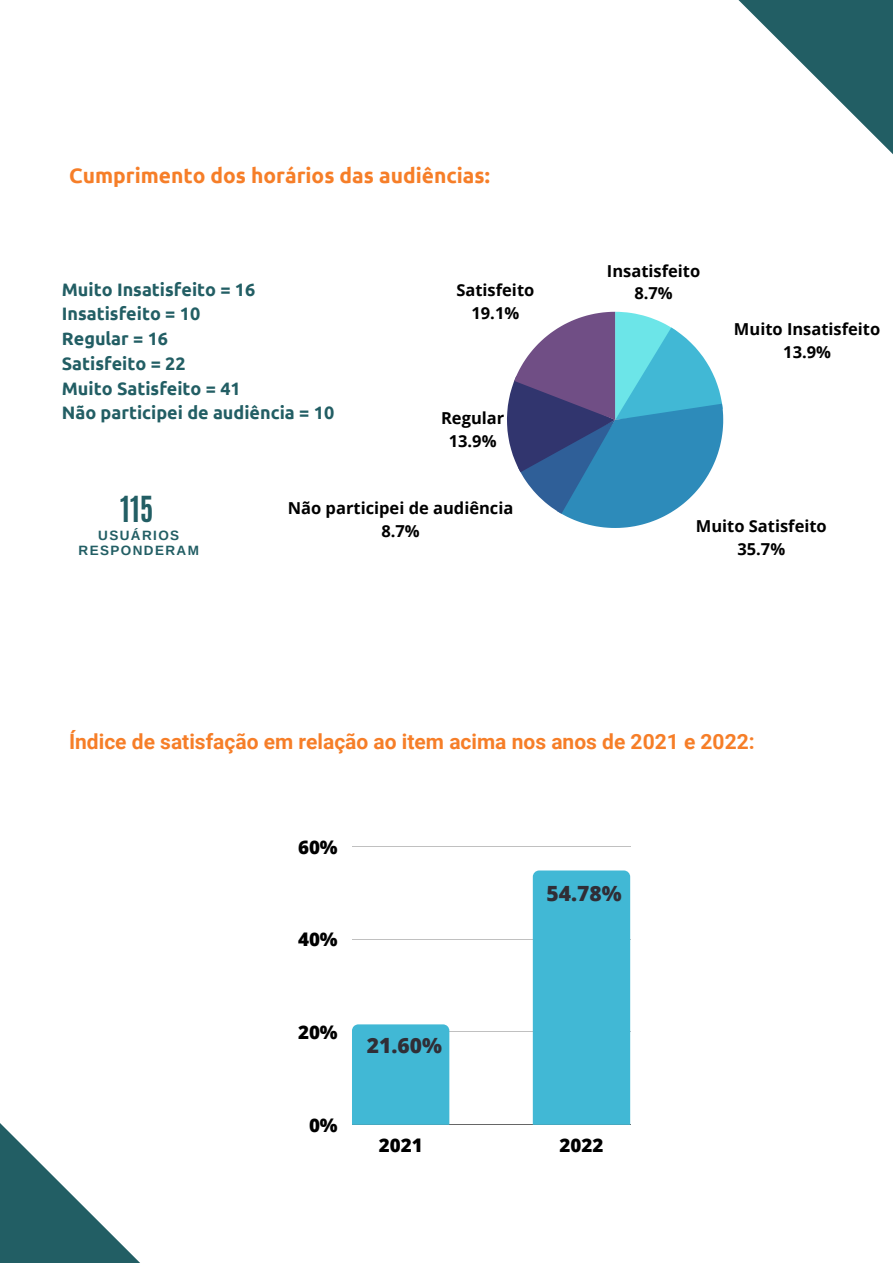
<style>
.page{position:relative;width:893px;height:1264px;background:#fff}
.page>*{position:absolute;margin:0;border:0;box-sizing:border-box;transform-origin:0 0}
.t1{font:700 30px "Antonio";color:#225e64}
.t2{font:700 21px "Roboto";color:#f67e28}
.t3{font:700 21px "Ubuntu";color:#f67e28}
.t4{font:800 21px "Open Sans";color:#302e36}
.t5{font:800 18.75px "Open Sans";color:#000}
.t6{font:700 18px/24.8px "Ubuntu";color:#225e64}
.t7{font:700 16.5px/22.8px "Open Sans";color:#000;text-align:center}
.t8{font:700 13.5px/14.5px "Arimo";letter-spacing:.105em;color:#225e64;text-align:center}
</style>
<div class="page">
<svg style="left:738px;top:0;width:154px;height:153px"></svg>
<svg style="left:0;top:1123px;width:139px;height:139px"></svg>
<svg style="left:507px;top:312px;width:216px;height:216px"></svg>
<hr style="left:352px;top:846px;width:278px;height:1px;background:#000">
<hr style="left:352px;top:939px;width:278px;height:1px;background:#000">
<hr style="left:352px;top:1031px;width:278px;height:1px;background:#000">
<hr style="left:352px;top:1124px;width:278px;height:1px;background:#000">
<div style="left:352px;top:1024px;width:97px;height:100px;background:#41b8d5"></div>
<div style="left:532px;top:870px;width:98px;height:254px;background:#41b8d5"></div>
<p class="t3" style="left:69px;top:163px;width:422px">Cumprimento dos horários das audiências:</p>
<p class="t6" style="left:62px;top:276px;width:274px">Muito Insatisfeito = 16<br>Insatisfeito = 10<br>Regular = 16<br>Satisfeito = 22<br>Muito Satisfeito = 41<br>Não participei de audiência = 10</p>
<p class="t7" style="left:456px;top:278px;width:79px">Satisfeito<br>19.1%</p>
<p class="t7" style="left:441px;top:406px;width:65px">Regular<br>13.9%</p>
<p class="t7" style="left:607px;top:259px;width:95px">Insatisfeito<br>8.7%</p>
<p class="t7" style="left:734px;top:317px;width:148px">Muito Insatisfeito<br>13.9%</p>
<h1 class="t1" style="left:120px;top:488px;width:35px">115</h1>
<p class="t8" style="left:79px;top:528px;width:122px">USUÁRIOS<br>RESPONDERAM</p>
<p class="t7" style="left:695px;top:514px;width:132px">Muito Satisfeito<br>35.7%</p>
<p class="t7" style="left:288px;top:496px;width:227px">Não participei de audiência<br>8.7%</p>
<p class="t2" style="left:69px;top:729px;width:687px">Índice de satisfação em relação ao item acima nos anos de 2021 e 2022:</p>
<p class="t5" style="left:298px;top:833px;width:41px">60%</p>
<p class="t5" style="left:298px;top:926px;width:41px">40%</p>
<p class="t4" style="left:546px;top:878px;width:77px">54.78%</p>
<p class="t5" style="left:298px;top:1019px;width:41px">20%</p>
<p class="t5" style="left:309px;top:1111px;width:30px">0%</p>
<p class="t4" style="left:367px;top:1030px;width:77px">21.60%</p>
<p class="t5" style="left:379px;top:1132px;width:45px">2021</p>
<p class="t5" style="left:559px;top:1132px;width:45px">2022</p>
</div>
